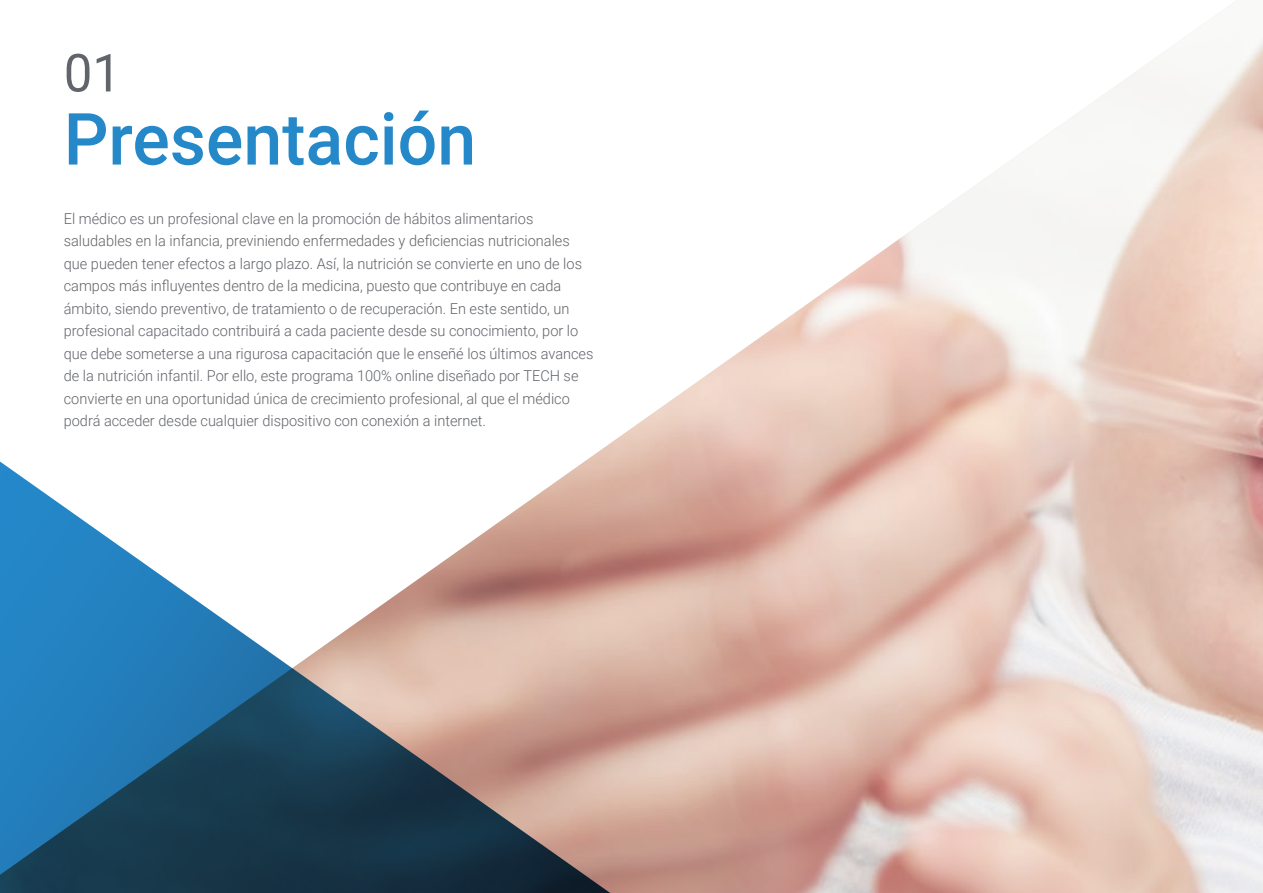
<style>
.page{position:relative;width:1263px;height:893px;background:#fff}
.page>*{position:absolute;margin:0;border:0;box-sizing:border-box;transform-origin:0 0}
.t1{font:500 72px "Roboto";color:#2488c9}
.t2{font:52.5px "Roboto";color:#61646a}
.t3{font:300 15px/22.5px "Roboto";color:#61646a}
</style>
<div class="page">
<img style="left:607px;top:0;width:656px;height:893px">
<svg style="left:0;top:446px;width:640px;height:447px"></svg>
<h2 class="t2" style="left:64px;top:36px;width:59px">01</h2>
<h1 class="t1" style="left:64px;top:89px;width:414px">Presentación</h1>
<p class="t3" style="left:64px;top:207px;width:531px">El médico es un profesional clave en la promoción de hábitos alimentarios saludables en la infancia, previniendo enfermedades y deficiencias nutricionales que pueden tener efectos a largo plazo. Así, la nutrición se convierte en uno de los campos más influyentes dentro de la medicina, puesto que contribuye en cada ámbito, siendo preventivo, de tratamiento o de recuperación. En este sentido, un profesional capacitado contribuirá a cada paciente desde su conocimiento, por lo que debe someterse a una rigurosa capacitación que le enseñé los últimos avances de la nutrición infantil. Por ello, este programa 100% online diseñado por TECH se convierte en una oportunidad única de crecimiento profesional, al que el médico podrá acceder desde cualquier dispositivo con conexión a internet.</p>
</div>
